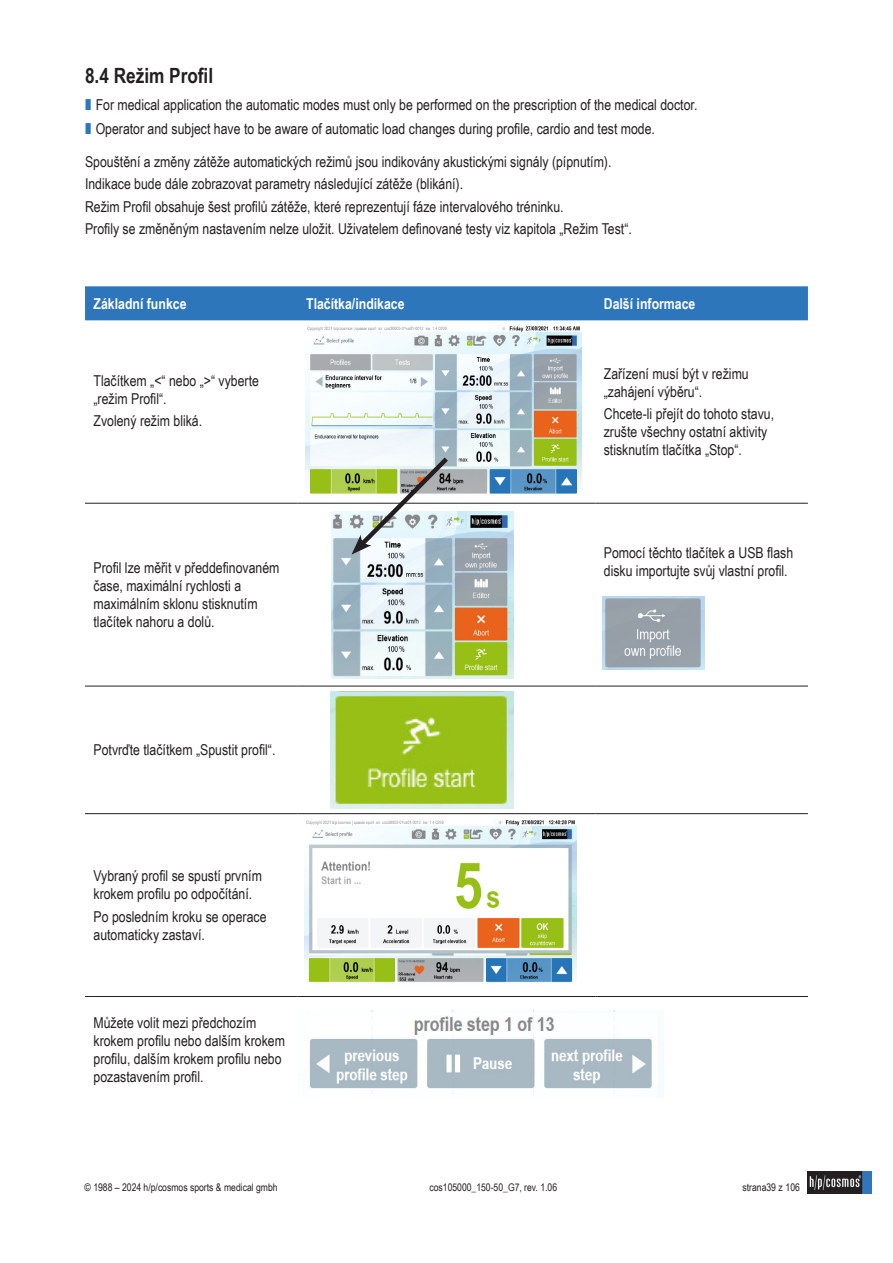
<style>
.page{position:relative;width:893px;height:1263px;background:#fff}
.page>*{position:absolute;margin:0;border:0;box-sizing:border-box;transform-origin:0 0}
.t1{font:700 21px "Arial Narrow";color:#231f20}
.t2{font:15px/18px "Arial Narrow";color:#231f20}
.t3{font:700 15px "Arial Narrow";color:#fff}
.t4{font:10.5px "Arial Narrow";color:#231f20}
.s1{color:#2e76bc}
</style>
<div class="page">
<img style="left:808px;top:1171px;width:64px;height:22px">
<img style="left:332px;top:511px;width:182px;height:168px">
<img style="left:305px;top:326px;width:276px;height:168px">
<div style="left:85px;top:286px;width:723px;height:34px;background:#2e76bc"></div>
<hr style="left:85px;top:503px;width:213px;height:1px;background:#231f20">
<hr style="left:298px;top:503px;width:297px;height:1px;background:#231f20">
<hr style="left:595px;top:503px;width:213px;height:1px;background:#231f20">
<hr style="left:85px;top:686px;width:213px;height:1px;background:#231f20">
<hr style="left:298px;top:686px;width:297px;height:1px;background:#231f20">
<hr style="left:595px;top:686px;width:213px;height:1px;background:#231f20">
<hr style="left:85px;top:813px;width:213px;height:1px;background:#231f20">
<hr style="left:298px;top:813px;width:297px;height:1px;background:#231f20">
<hr style="left:595px;top:813px;width:213px;height:1px;background:#231f20">
<hr style="left:85px;top:996px;width:213px;height:1px;background:#231f20">
<hr style="left:298px;top:996px;width:297px;height:1px;background:#231f20">
<hr style="left:595px;top:996px;width:213px;height:1px;background:#231f20">
<img style="left:603px;top:597px;width:102px;height:72px">
<img style="left:309px;top:1011px;width:354px;height:86px">
<svg style="left:351px;top:453px;width:102px;height:102px"></svg>
<img style="left:331px;top:692px;width:182px;height:116px">
<img style="left:305px;top:820px;width:272px;height:163px">
<img style="left:448px;top:856px;width:55px;height:56px">
<h1 class="t1" style="left:85px;top:60px;width:130px">8.4 Režim Profil</h1>
<p class="t2" style="left:85px;top:92px;width:614px;line-height:24.5px"><span class="s1">❚</span> For medical application the automatic modes must only be performed on the prescription of the medical doctor. <span class="s1">❚</span> Operator and subject have to be aware of automatic load changes during profile, cardio and test mode.</p>
<p class="t2" style="left:85px;top:150px;width:548px;line-height:22.2px">Spouštění a změny zátěže automatických režimů jsou indikovány akustickými signály (pípnutím).<br>Indikace bude dále zobrazovat parametry následující zátěže (blikání).<br>Režim Profil obsahuje šest profilů zátěže, které reprezentují fáze intervalového tréninku.<br>Profily se změněným nastavením nelze uložit. Uživatelem definované testy viz kapitola „Režim Test“.</p>
<p class="t3" style="left:94px;top:292px;width:94px">Základní funkce</p>
<p class="t3" style="left:306px;top:292px;width:100px">Tlačítka/indikace</p>
<p class="t3" style="left:604px;top:292px;width:93px">Další informace</p>
<p class="t2" style="left:94px;top:371px;width:167px">Tlačítkem „&lt;“ nebo „&gt;“ vyberte „režim Profil“.</p>
<p class="t2" style="left:94px;top:411px;width:110px">Zvolený režim bliká.</p>
<p class="t2" style="left:94px;top:558px;width:187px">Profil lze měřit v předdefinovaném čase, maximální rychlosti a maximálním sklonu stisknutím tlačítek nahoru a dolů.</p>
<p class="t2" style="left:94px;top:740px;width:183px">Potvrďte tlačítkem „Spustit profil“.</p>
<p class="t2" style="left:94px;top:866px;width:170px">Vybraný profil se spustí prvním krokem profilu po odpočítání.</p>
<p class="t2" style="left:94px;top:907px;width:174px">Po posledním kroku se operace automaticky zastaví.</p>
<p class="t2" style="left:94px;top:1013px;width:193px">Můžete volit mezi předchozím krokem profilu nebo dalším krokem profilu, dalším krokem profilu nebo pozastavením profil.</p>
<p class="t2" style="left:604px;top:364px;width:146px">Zařízení musí být v režimu „zahájení výběru“.</p>
<p class="t2" style="left:604px;top:404px;width:172px">Chcete-li přejít do tohoto stavu, zrušte všechny ostatní aktivity stisknutím tlačítka „Stop“.</p>
<p class="t2" style="left:604px;top:543px;width:191px">Pomocí těchto tlačítek a USB flash disku importujte svůj vlastní profil.</p>
<p class="t4" style="left:85px;top:1179px;width:195px">© 1988 – 2024 h/p/cosmos sports &amp; medical gmbh</p>
<p class="t4" style="left:429px;top:1179px;width:129px">cos105000_150-50_G7, rev. 1.06</p>
<p class="t4" style="left:742px;top:1179px;width:59px">strana39 z 106</p>
</div>
